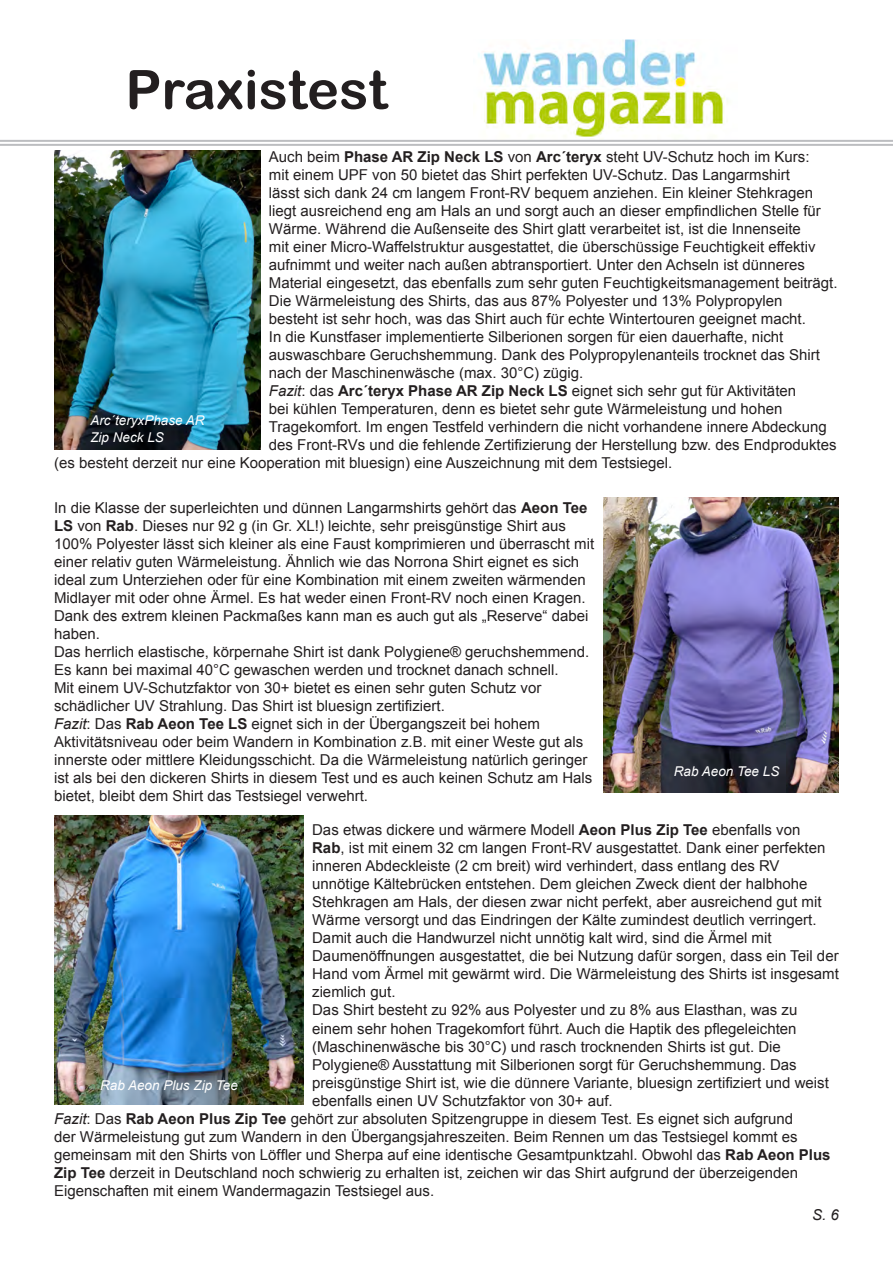
<style>
.page{position:relative;width:893px;height:1263px;background:#fff}
.page>*{position:absolute;margin:0;border:0;box-sizing:border-box;transform-origin:0 0}
.t1{font:54px "Arial Rounded MT Bold";color:#231f20}
.t2{font:15px/18px "Arial";color:#231f20}
.t3{font:italic 15px "Arial";color:#231f20}
.t4{font:italic 13.5px/16.2px "Arial";color:#fff}
.s1{font-weight:700}
.s2{font-style:italic}
</style>
<div class="page">
<img style="left:478px;top:40px;width:260px;height:100px">
<hr style="left:0;top:140px;width:893px;height:2px;background:#bcbdc0">
<hr style="left:0;top:144px;width:893px;height:2px;background:#bcbdc0">
<img style="left:603px;top:497px;width:236px;height:296px">
<img style="left:54px;top:815px;width:250px;height:290px">
<img style="left:54px;top:151px;width:206px;height:298px">
<h1 class="t1" style="left:125px;top:58px;width:264px">Praxistest</h1>
<p class="t2" style="left:269px;top:148px;width:570px">Auch beim <span class="s1">Phase AR Zip Neck LS</span> von <span class="s1">Arc´teryx</span> steht UV-Schutz hoch im Kurs:<br>mit einem UPF von 50 bietet das Shirt perfekten UV-Schutz. Das Langarmshirt<br>lässt sich dank 24 cm langem Front-RV bequem anziehen. Ein kleiner Stehkragen liegt ausreichend eng am Hals an und sorgt auch an dieser empfindlichen Stelle für Wärme. Während die Außenseite des Shirt glatt verarbeitet ist, ist die Innenseite<br>mit einer Micro-Waffelstruktur ausgestattet, die überschüssige Feuchtigkeit effektiv aufnimmt und weiter nach außen abtransportiert. Unter den Achseln ist dünneres Material eingesetzt, das ebenfalls zum sehr guten Feuchtigkeitsmanagement beiträgt.</p>
<p class="t2" style="left:269px;top:292px;width:553px">Die Wärmeleistung des Shirts, das aus 87% Polyester und 13% Polypropylen besteht ist sehr hoch, was das Shirt auch für echte Wintertouren geeignet macht.<br>In die Kunstfaser implementierte Silberionen sorgen für eien dauerhafte, nicht auswaschbare Geruchshemmung. Dank des Polypropylenanteils trocknet das Shirt nach der Maschinenwäsche (max. 30°C) zügig.</p>
<p class="t2" style="left:269px;top:382px;width:529px"><span class="s2">Fazit</span>: das <span class="s1">Arc´teryx Phase AR Zip Neck LS</span> eignet sich sehr gut für Aktivitäten</p>
<p class="t2" style="left:269px;top:400px;width:515px">bei kühlen Temperaturen, denn es bietet sehr gute Wärmeleistung und hohen</p>
<p class="t2" style="left:269px;top:418px;width:559px">Tragekomfort. Im engen Testfeld verhindern die nicht vorhandene innere Abdeckung</p>
<p class="t2" style="left:269px;top:436px;width:569px">des Front-RVs und die fehlende Zertifizierung der Herstellung bzw. des Endproduktes</p>
<p class="t2" style="left:54px;top:454px;width:620px">(es besteht derzeit nur eine Kooperation mit bluesign) eine Auszeichnung mit dem Testsiegel.</p>
<p class="t2" style="left:54px;top:499px;width:542px">In die Klasse der superleichten und dünnen Langarmshirts gehört das <span class="s1">Aeon Tee LS</span> von <span class="s1">Rab</span>. Dieses nur 92 g (in Gr. XL!) leichte, sehr preisgünstige Shirt aus 100% Polyester lässt sich kleiner als eine Faust komprimieren und überrascht mit einer relativ guten Wärmeleistung. Ähnlich wie das Norrona Shirt eignet es sich ideal zum Unterziehen oder für eine Kombination mit einem zweiten wärmenden Midlayer mit oder ohne Ärmel. Es hat weder einen Front-RV noch einen Kragen.<br>Dank des extrem kleinen Packmaßes kann man es auch gut als „Reserve“ dabei haben.</p>
<p class="t2" style="left:54px;top:643px;width:537px">Das herrlich elastische, körpernahe Shirt ist dank Polygiene® geruchshemmend.<br>Es kann bei maximal 40°C gewaschen werden und trocknet danach schnell.<br>Mit einem UV-Schutzfaktor von 30+ bietet es einen sehr guten Schutz vor schädlicher UV Strahlung. Das Shirt ist bluesign zertifiziert.</p>
<p class="t2" style="left:54px;top:715px;width:540px"><span class="s2">Fazit</span>: Das <span class="s1">Rab Aeon Tee LS</span> eignet sich in der Übergangszeit bei hohem Aktivitätsniveau oder beim Wandern in Kombination z.B. mit einer Weste gut als innerste oder mittlere Kleidungsschicht. Da die Wärmeleistung natürlich geringer ist als bei den dickeren Shirts in diesem Test und es auch keinen Schutz am Hals bietet, bleibt dem Shirt das Testsiegel verwehrt.</p>
<p class="t2" style="left:312px;top:821px;width:528px">Das etwas dickere und wärmere Modell <span class="s1">Aeon Plus Zip Tee</span> ebenfalls von<br><span class="s1">Rab</span>, ist mit einem 32 cm langen Front-RV ausgestattet. Dank einer perfekten inneren Abdeckleiste (2 cm breit) wird verhindert, dass entlang des RV unnötige Kältebrücken entstehen. Dem gleichen Zweck dient der halbhohe Stehkragen am Hals, der diesen zwar nicht perfekt, aber ausreichend gut mit Wärme versorgt und das Eindringen der Kälte zumindest deutlich verringert.<br>Damit auch die Handwurzel nicht unnötig kalt wird, sind die Ärmel mit Daumenöffnungen ausgestattet, die bei Nutzung dafür sorgen, dass ein Teil der Hand vom Ärmel mit gewärmt wird. Die Wärmeleistung des Shirts ist insgesamt ziemlich gut.</p>
<p class="t2" style="left:312px;top:1001px;width:518px">Das Shirt besteht zu 92% aus Polyester und zu 8% aus Elasthan, was zu einem sehr hohen Tragekomfort führt. Auch die Haptik des pflegeleichten (Maschinenwäsche bis 30°C) und rasch trocknenden Shirts ist gut. Die Polygiene® Ausstattung mit Silberionen sorgt für Geruchshemmung. Das preisgünstige Shirt ist, wie die dünnere Variante, bluesign zertifiziert und weist ebenfalls einen UV Schutzfaktor von 30+ auf.</p>
<p class="t2" style="left:54px;top:1109px;width:778px"><span class="s2">Fazit</span>: Das <span class="s1">Rab Aeon Plus Zip Tee</span> gehört zur absoluten Spitzengruppe in diesem Test. Es eignet sich aufgrund<br>der Wärmeleistung gut zum Wandern in den Übergangsjahreszeiten. Beim Rennen um das Testsiegel kommt es gemeinsam mit den Shirts von Löffler und Sherpa auf eine identische Gesamtpunktzahl. Obwohl das <span class="s1">Rab Aeon Plus Zip Tee</span> derzeit in Deutschland noch schwierig zu erhalten ist, zeichen wir das Shirt aufgrund der überzeigenden Eigenschaften mit einem Wandermagazin Testsiegel aus.</p>
<p class="t4" style="left:90px;top:413px;width:116px">Arc´teryxPhase AR<br>Zip Neck LS</p>
<p class="t4" style="left:674px;top:764px;width:107px">Rab Aeon Tee LS</p>
<p class="t4" style="left:100px;top:1077px;width:139px">Rab Aeon Plus Zip Tee</p>
<p class="t3" style="left:812px;top:1205px;width:28px">S. 6</p>
</div>
